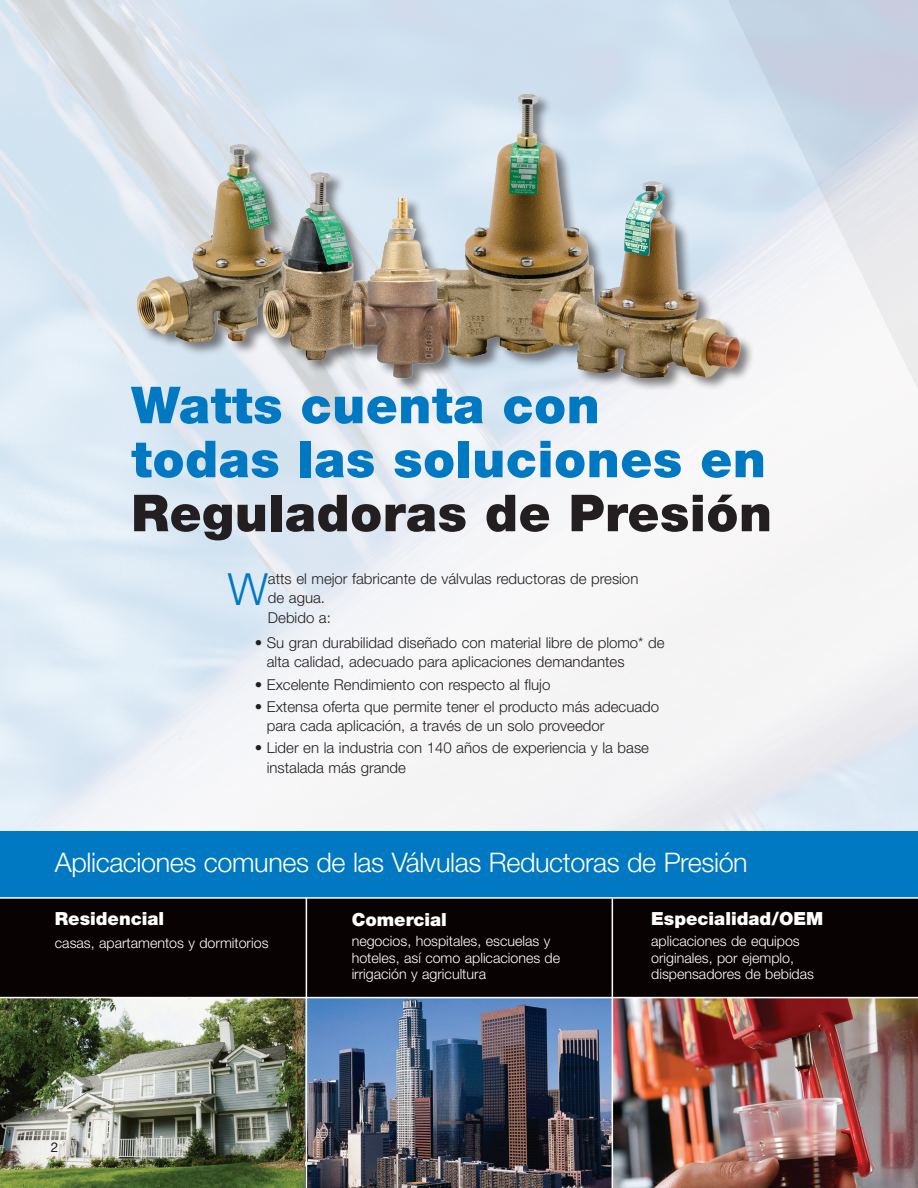
<style>
.page{position:relative;width:918px;height:1188px;background:#fff}
.page>*{position:absolute;margin:0;border:0;box-sizing:border-box;transform-origin:0 0}
.t1{font:900 51px/54px "Helvetica Neue LT Std";letter-spacing:.01em;color:#0079c2}
.t2{font:300 44.4px "Helvetica Neue LT Std";color:#0079c2}
.Page_Head{font:300 27px "Helvetica Neue LT Std";letter-spacing:-.015em;color:#fff}
.t3{font:900 18.15px "Helvetica Neue LT Std";color:#fff}
.t4{font:300 15px/19.5px "Helvetica Neue LT Std";color:#231f20}
.t5{font:300 14.25px/16.5px "Helvetica Neue LT Std";color:#fff}
.t6{font:13.5px "Helvetica Neue LT Std";color:#231f20}
.s1{color:#231f20}
</style>
<div class="page">
<div style="left:0;top:831px;width:918px;height:68px;background:#0079c2"></div>
<div style="left:0;top:899px;width:918px;height:100px;background:#080302"></div>
<img style="left:0;top:998px;width:612px;height:190px">
<img style="left:613px;top:999px;width:305px;height:189px">
<hr style="left:0;top:997px;width:918px;height:1px;background:#fff">
<hr style="left:0;top:897px;width:918px;height:2px;background:#fff">
<hr style="left:306px;top:897px;width:1px;height:291px;background:#fff">
<hr style="left:612px;top:899px;width:1px;height:289px;background:#fff">
<img style="left:120px;top:58px;width:660px;height:342px">
<p class="t1" style="left:131px;top:378px;width:642px">Watts cuenta con<br>todas las soluciones en<br><span class="s1">Reguladoras de Presión</span></p>
<p class="t2" style="left:228px;top:562px;width:42px">W</p>
<p class="t4" style="left:268px;top:568px;width:372px">atts el mejor fabricante de válvulas reductoras de presion de agua.<br>Debido a:</p>
<p class="t4" style="left:267px;top:633px;width:399px;text-indent:-12px">• Su gran durabilidad diseñado con material libre de plomo* de alta calidad, adecuado para aplicaciones demandantes</p>
<p class="t4" style="left:255px;top:674px;width:297px">• Excelente Rendimiento con respecto al flujo</p>
<p class="t4" style="left:267px;top:696px;width:394px;text-indent:-12px">• Extensa oferta que permite tener el producto más adecuado para cada aplicación, a través de un solo proveedor</p>
<p class="t4" style="left:267px;top:738px;width:384px;text-indent:-12px">• Lider en la industria con 140 años de experiencia y la base instalada más grande</p>
<p class="Page_Head" style="left:55px;top:845px;width:694px">Aplicaciones comunes de las Válvulas Reductoras de Presión</p>
<p class="t3" style="left:55px;top:908px;width:111px">Residencial</p>
<p class="t5" style="left:55px;top:934px;width:215px">casas, apartamentos y dormitorios</p>
<p class="t3" style="left:651px;top:908px;width:174px">Especialidad/OEM</p>
<p class="t5" style="left:651px;top:932px;width:164px">aplicaciones de equipos originales, por ejemplo, dispensadores de bebidas</p>
<p class="t3" style="left:352px;top:908px;width:97px">Comercial</p>
<p class="t5" style="left:352px;top:933px;width:210px">negocios, hospitales, escuelas y hoteles, así como aplicaciones de irrigación y agricultura</p>
<p class="t6" style="left:51px;top:1139px;width:9px">2</p>
</div>
